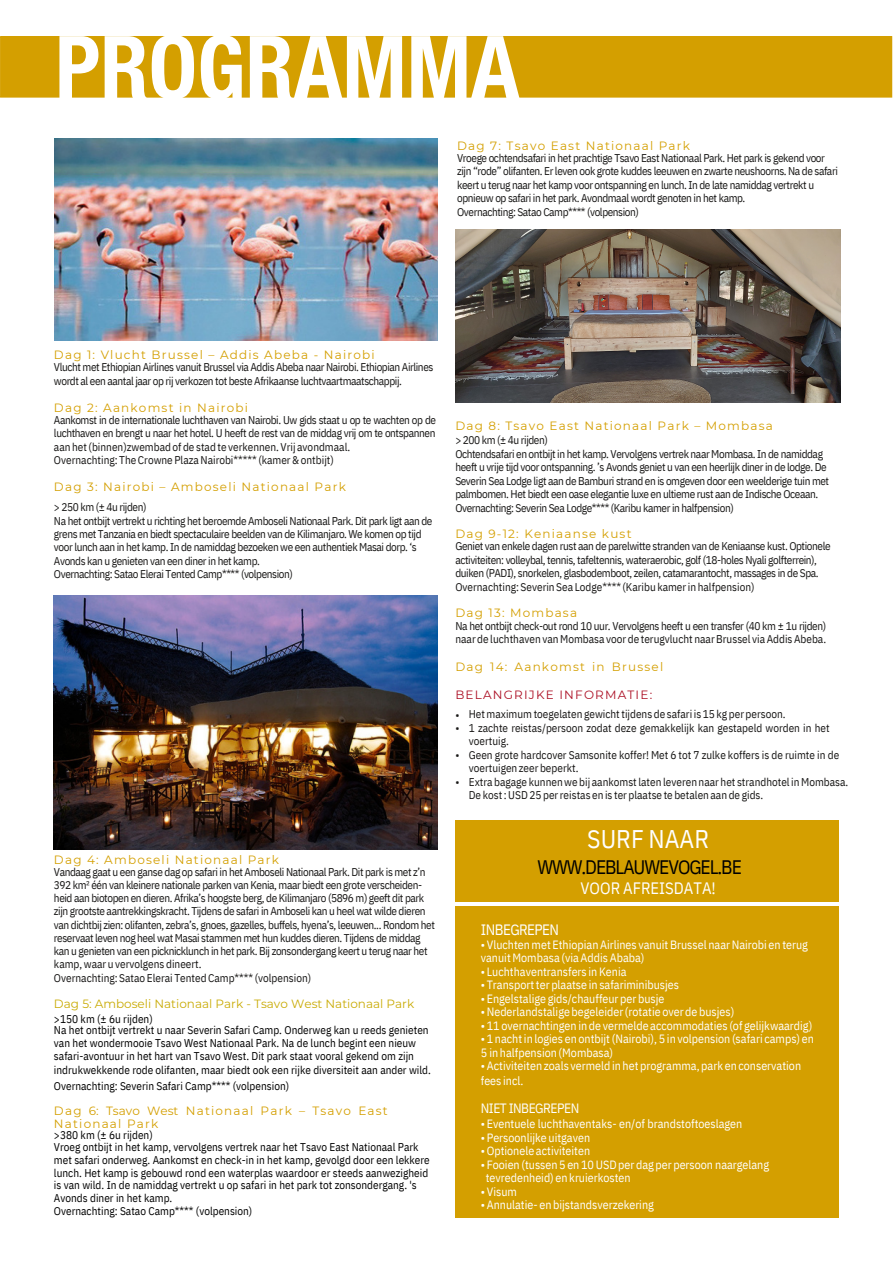
<style>
.page{position:relative;width:893px;height:1264px;background:#fff}
.page>*{position:absolute;margin:0;border:0;box-sizing:border-box;transform-origin:0 0}
.t1{font:700 condensed 87px "Helvetica Neue LT Std";color:#fff}
.t2{font:25.5px "IBM Plex Sans Condensed";color:#fff}
.t3{font:19.5px "IBM Plex Sans Condensed";letter-spacing:-.055em;color:#000}
.t4{font:16.5px "IBM Plex Sans Condensed";color:#fff}
.t5{font:15px "IBM Plex Sans Condensed";letter-spacing:-.035em;color:#fff}
.t6{font:13.5px "IBM Plex Sans Condensed";letter-spacing:-.035em;color:#fff}
.t7{font:12px/13.5px "IBM Plex Sans Condensed";color:#fff}
.t8{font:12px/13.5px "Montserrat";letter-spacing:.1em;color:#d49f00}
.t9{font:12px "Montserrat";color:#c9ab05}
.t10{font:12px "Montserrat";letter-spacing:.1em;color:#ac0f24}
.t11{font:11.25px/13.6px "IBM Plex Sans Condensed";letter-spacing:-.035em;color:#171615}
.t12{font:11.25px/12.6px "IBM Plex Sans Condensed";color:#000}
.t13{font:11.25px/13.5px "IBM Plex Sans Condensed";color:#171615}
</style>
<div class="page">
<div style="left:0;top:36px;width:892px;height:62px;background:#d49f00"></div>
<div style="left:455px;top:820px;width:384px;height:82px;background:#d49f00"></div>
<div style="left:455px;top:906px;width:384px;height:311px;background:#d49f00"></div>
<img style="left:54px;top:595px;width:383px;height:254px">
<img style="left:54px;top:138px;width:383px;height:202px">
<img style="left:455px;top:229px;width:385px;height:173px">
<h1 class="t1" style="left:55px;top:15px;width:466px">PROGRAMMA</h1>
<p class="t8" style="left:457px;top:139px;width:234px">Dag 7: Tsavo East Nationaal Park</p>
<p class="t11" style="left:457px;top:150px;width:382px">Vroege ochtendsafari in het prachtige Tsavo East Nationaal Park. Het park is gekend voor zijn “rode” olifanten. Er leven ook grote kuddes leeuwen en zwarte neushoorns. Na de safari keert u terug naar het kamp voor ontspanning en lunch. In de late namiddag vertrekt u opnieuw op safari in het park. Avondmaal wordt genoten in het kamp.<br>Overnachting: Satao Camp**** (volpension)</p>
<p class="t8" style="left:54px;top:348px;width:322px">Dag 1: Vlucht Brussel – Addis Abeba - Nairobi</p>
<p class="t11" style="left:54px;top:359px;width:381px">Vlucht met Ethiopian Airlines vanuit Brussel via Addis Abeba naar Nairobi. Ethiopian Airlines wordt al een aantal jaar op rij verkozen tot beste Afrikaanse luchtvaartmaatschappij.</p>
<p class="t8" style="left:54px;top:400px;width:195px">Dag 2: Aankomst in Nairobi</p>
<p class="t11" style="left:54px;top:412px;width:383px">Aankomst in de internationale luchthaven van Nairobi. Uw gids staat u op te wachten op de luchthaven en brengt u naar het hotel. U heeft de rest van de middag vrij om te ontspannen aan het (binnen)zwembad of de stad te verkennen. Vrij avondmaal.<br>Overnachting: The Crowne Plaza Nairobi***** (kamer &amp; ontbijt)</p>
<p class="t8" style="left:54px;top:480px;width:293px">Dag 3: Nairobi – Amboseli Nationaal Park</p>
<p class="t11" style="left:54px;top:499px;width:380px">&gt; 250 km (± 4u rijden)<br>Na het ontbijt vertrekt u richting het beroemde Amboseli Nationaal Park. Dit park ligt aan de grens met Tanzania en biedt spectaculaire beelden van de Kilimanjaro. We komen op tijd voor lunch aan in het kamp. In de namiddag bezoeken we een authentiek Masai dorp. ‘s Avonds kan u genieten van een diner in het kamp.<br>Overnachting: Satao Elerai Tented Camp**** (volpension)</p>
<p class="t8" style="left:54px;top:853px;width:226px">Dag 4: Amboseli Nationaal Park</p>
<p class="t11" style="left:54px;top:864px;width:382px;line-height:13.2px">Vandaag gaat u een ganse dag op safari in het Amboseli Nationaal Park. Dit park is met z’n 392 km² één van kleinere nationale parken van Kenia, maar biedt een grote verscheiden&shy;heid aan biotopen en dieren. Afrika’s hoogste berg, de Kilimanjaro (5896 m) geeft dit park zijn grootste aantrekkingskracht. Tijdens de safari in Amboseli kan u heel wat wilde dieren van dichtbij zien: olifanten, zebra’s, gnoes, gazelles, buffels, hyena’s, leeuwen... Rondom het reservaat leven nog heel wat Masai stammen met hun kuddes dieren. Tijdens de middag kan u genieten van een picknicklunch in het park. Bij zonsondergang keert u terug naar het kamp, waar u vervolgens dineert.<br>Overnachting: Satao Elerai Tented Camp**** (volpension)</p>
<p class="t9" style="left:54px;top:995px;width:362px">Dag 5: Amboseli Nationaal Park - Tsavo West Nationaal Park</p>
<p class="t12" style="left:54px;top:1012px;width:376px;line-height:11.2px">&gt;150 km (± 6u rijden)<br>Na het ontbijt vertrekt u naar Severin Safari Camp. Onderweg kan u reeds genieten</p>
<p class="t12" style="left:54px;top:1035px;width:378px;line-height:13.2px">van het wondermooie Tsavo West Nationaal Park. Na de lunch begint een nieuw safari-avontuur in het hart van Tsavo West. Dit park staat vooral gekend om zijn indrukwekkende rode olifanten, maar biedt ook een rijke diversiteit aan ander wild.</p>
<p class="t12" style="left:54px;top:1078px;width:237px">Overnachting: Severin Safari Camp**** (volpension)</p>
<p class="t8" style="left:54px;top:1103px;width:335px">Dag 6: Tsavo West Nationaal Park – Tsavo East<br>Nationaal Park</p>
<p class="t12" style="left:54px;top:1127px;width:377px">&gt;380 km (± 6u rijden)<br>Vroeg ontbijt in het kamp, vervolgens vertrek naar het Tsavo East Nationaal Park met safari onderweg. Aankomst en check-in in het kamp, gevolgd door een lekkere lunch. Het kamp is gebouwd rond een waterplas waardoor er steeds aanwezigheid is van wild. In de namiddag vertrekt u op safari in het park tot zonsondergang. 's Avonds diner in het kamp.<br>Overnachting: Satao Camp**** (volpension)</p>
<p class="t8" style="left:455px;top:418px;width:319px">Dag 8: Tsavo East Nationaal Park – Mombasa</p>
<p class="t11" style="left:455px;top:432px;width:375px">&gt; 200 km (± 4u rijden)<br>Ochtendsafari en ontbijt in het kamp. Vervolgens vertrek naar Mombasa. In de namiddag heeft u vrije tijd voor ontspanning. ’s Avonds geniet u van een heerlijk diner in de lodge. De Severin Sea Lodge ligt aan de Bamburi strand en is omgeven door een weelderige tuin met palmbomen. Het biedt een oase elegantie luxe en ultieme rust aan de Indische Oceaan.<br>Overnachting: Severin Sea Lodge**** (Karibu kamer in halfpension)</p>
<p class="t8" style="left:455px;top:527px;width:178px">Dag 9-12: Keniaanse kust</p>
<p class="t11" style="left:455px;top:538px;width:377px">Geniet van enkele dagen rust aan de parelwitte stranden van de Keniaanse kust. Optionele activiteiten: volleybal, tennis, tafeltennis, wateraerobic, golf (18-holes Nyali golfterrein), duiken (PADI), snorkelen, glasbodemboot, zeilen, catamarantocht, massages in de Spa.<br>Overnachting: Severin Sea Lodge**** (Karibu kamer in halfpension)</p>
<p class="t8" style="left:455px;top:606px;width:123px">Dag 13: Mombasa</p>
<p class="t13" style="left:455px;top:617px;width:372px">Na het ontbijt check-out rond 10 uur. Vervolgens heeft u een transfer (40 km ± 1u rijden) naar de luchthaven van Mombasa voor de terugvlucht naar Brussel via Addis Abeba.</p>
<p class="t8" style="left:455px;top:659px;width:209px">Dag 14: Aankomst in Brussel</p>
<p class="t10" style="left:455px;top:687px;width:198px">BELANGRIJKE INFORMATIE:</p>
<p class="t11" style="left:455px;top:707px;width:6px">•</p>
<p class="t11" style="left:455px;top:747px;width:6px">•</p>
<p class="t11" style="left:455px;top:720px;width:6px">•</p>
<p class="t11" style="left:455px;top:774px;width:6px">•</p>
<p class="t13" style="left:468px;top:706px;width:381px">Het maximum toegelaten gewicht tijdens de safari is 15 kg per persoon.<br>1 zachte reistas/persoon zodat deze gemakkelijk kan gestapeld worden in het voertuig.<br>Geen grote hardcover Samsonite koffer! Met 6 tot 7 zulke koffers is de ruimte in de voertuigen zeer beperkt.<br>Extra bagage kunnen we bij aankomst laten leveren naar het strandhotel in Mombasa.<br>De kost : USD 25 per reistas en is ter plaatse te betalen aan de gids.</p>
<h2 class="t2" style="left:587px;top:819px;width:123px">SURF NAAR</h2>
<h3 class="t3" style="left:537px;top:851px;width:206px">WWW.DEBLAUWEVOGEL.BE</h3>
<h3 class="t4" style="left:580px;top:875px;width:137px">VOOR AFREISDATA!</h3>
<h3 class="t5" style="left:481px;top:917px;width:80px">INBEGREPEN</h3>
<p class="t7" style="left:481px;top:936px;width:328px">• Vluchten met Ethiopian Airlines vanuit Brussel naar Nairobi en terug vanuit Mombasa (via Addis Ababa)</p>
<p class="t7" style="left:481px;top:963px;width:147px">• Luchthaventransfers in Kenia</p>
<p class="t7" style="left:481px;top:977px;width:200px">• Transport ter plaatse in safariminibusjes</p>
<p class="t7" style="left:481px;top:990px;width:185px">• Engelstalige gids/chauffeur per busje</p>
<p class="t7" style="left:481px;top:1004px;width:255px">• Nederlandstalige begeleider (rotatie over de busjes)</p>
<p class="t7" style="left:481px;top:1017px;width:333px">• 11 overnachtingen in de vermelde accommodaties (of gelijkwaardig)</p>
<p class="t7" style="left:481px;top:1031px;width:334px">• 1 nacht in logies en ontbijt (Nairobi), 5 in volpension (safari camps) en<br>5 in halfpension (Mombasa)</p>
<p class="t7" style="left:481px;top:1057px;width:322px;line-height:14.4px">• Activiteiten zoals vermeld in het programma, park en conservation fees incl.</p>
<p class="t6" style="left:481px;top:1097px;width:100px">NIET INBEGREPEN</p>
<p class="t7" style="left:481px;top:1116px;width:263px">• Eventuele luchthaventaks- en/of brandstoftoeslagen</p>
<p class="t7" style="left:481px;top:1129px;width:111px">• Persoonlijke uitgaven</p>
<p class="t7" style="left:481px;top:1143px;width:111px">• Optionele activiteiten</p>
<p class="t7" style="left:486px;top:1156px;width:285px;text-indent:-5px">• Fooien (tussen 5 en 10 USD per dag per persoon naargelang tevredenheid) en kruierkosten</p>
<p class="t7" style="left:481px;top:1183px;width:38px">• Visum</p>
<p class="t7" style="left:481px;top:1197px;width:174px">• Annulatie- en bijstandsverzekering</p>
</div>
